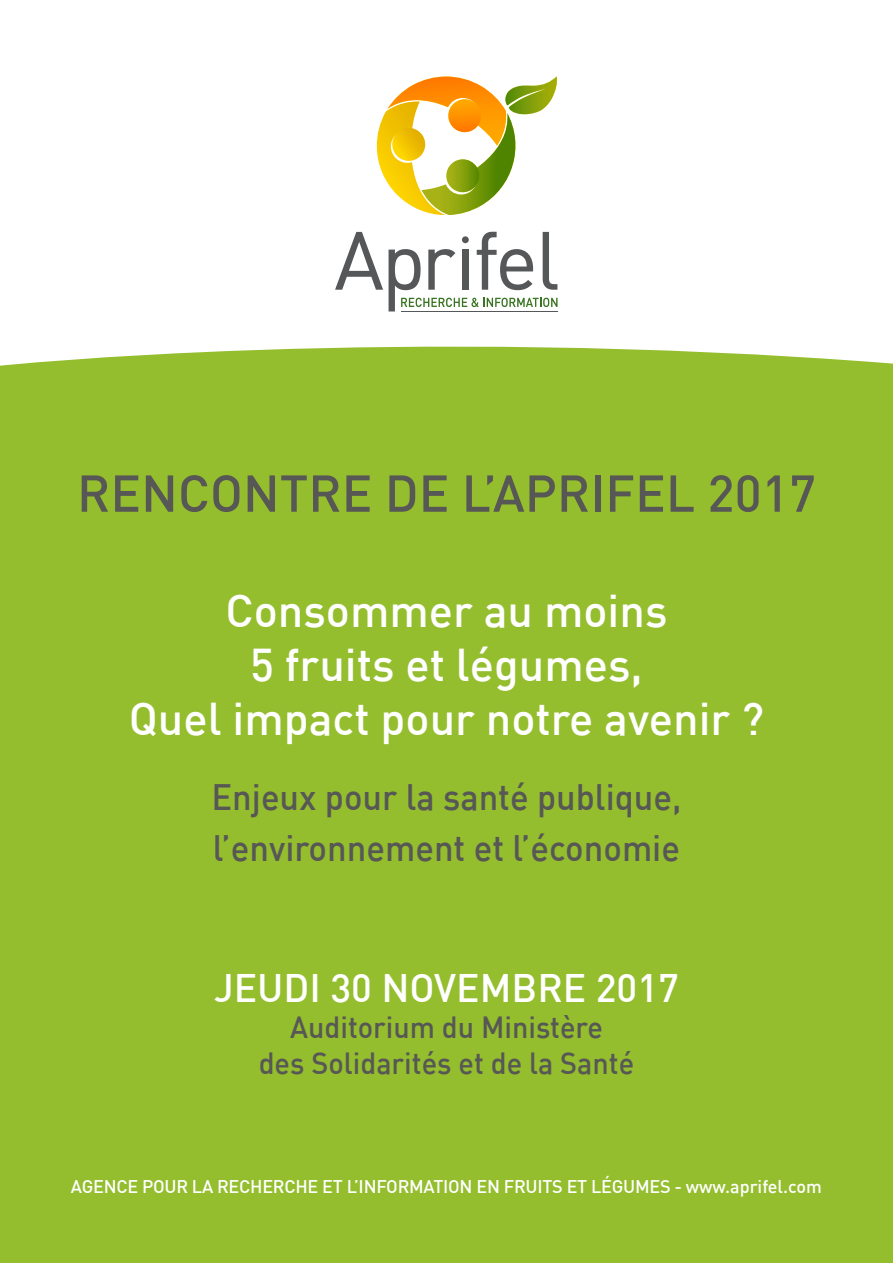
<style>
.page{position:relative;width:893px;height:1263px;background:#fff}
.page>*{position:absolute;margin:0;border:0;box-sizing:border-box;transform-origin:0 0}
.t1{font:500 51px "DIN";color:#575756}
.t2{font:500 45px/54px "DIN";color:#fff;text-align:center}
.t3{font:500 39px "DIN";color:#fff}
.t4{font:500 36px/51px "DIN";color:#575756;scale:.96 1}
.t5{font:500 30px/36px "DIN";color:#575756;text-align:center;scale:.96 1}
.t6{font:500 18px "DIN";letter-spacing:-.015em;color:#fff}
</style>
<div class="page">
<svg style="left:377px;top:76px;width:180px;height:139px"></svg>
<hr style="left:401px;top:311px;width:156px;height:1px;background:#555759">
<svg style="left:335px;top:232px;width:48px;height:58px"></svg>
<svg style="left:389px;top:232px;width:168px;height:79px"></svg>
<div style="left:462px;top:236px;width:7px;height:7px;background:#555759;border-radius:50%"></div>
<div style="left:0;top:346px;width:893px;height:917px;background:#94be2e"></div>
<h1 class="t1" style="left:77px;top:461px;width:741px">RENCONTRE DE L’APRIFEL 2017</h1>
<h2 class="t2" style="left:129px;top:583px;width:637px">Consommer au moins<br>5 fruits et légumes,<br>Quel impact pour notre avenir ?</h2>
<h3 class="t4" style="left:211px;top:771px;width:491px">Enjeux pour la santé publique, l’environnement et l’économie</h3>
<h3 class="t3" style="left:214px;top:963px;width:466px">JEUDI 30 NOVEMBRE 2017</h3>
<h3 class="t5" style="left:259px;top:1008px;width:393px">Auditorium du Ministère<br>des Solidarités et de la Santé</h3>
<p class="t6" style="left:71px;top:1175px;width:753px">AGENCE POUR LA RECHERCHE ET L’INFORMATION EN FRUITS ET LÉGUMES - www.aprifel.com</p>
</div>
